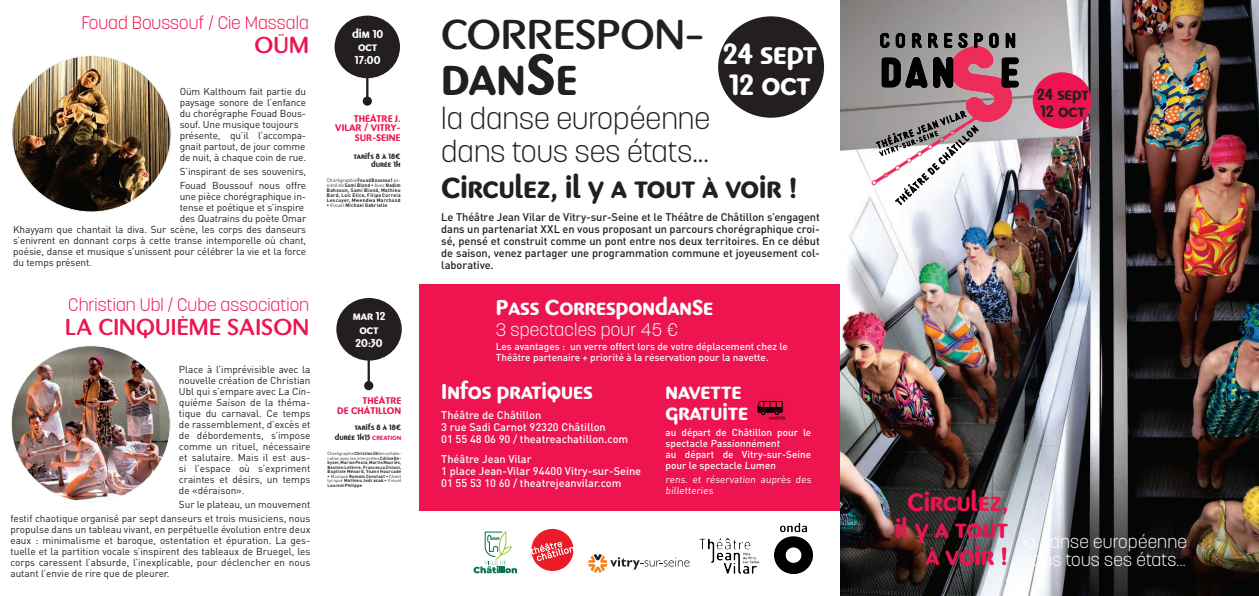
<style>
.page{position:relative;width:1259px;height:596px;background:#fff}
.page>*{position:absolute;margin:0;border:0;box-sizing:border-box;transform-origin:0 0}
.t1{font:500 43.5px/45px "Pinot Grigio Modern";color:#231f20}
.t2{font:700 30.6px/30.6px "Pinot Grigio Modern";color:#fff}
.t3{font:300 30px/33px "Korolev Rounded";color:#231f20}
.t4{font:700 30px "Pinot Grigio Modern";color:#231f20}
.t5{font:700 26px/27px "Pinot Grigio Modern";color:#ed144f;text-align:right}
.t6{font:500 24px "Pinot Grigio Modern";letter-spacing:.01em;color:#ed144f}
.t7{font:700 22.5px/21px "Pinot Grigio Modern";color:#fff}
.t8{font:300 18px/18px "Korolev Rounded";letter-spacing:.01em;color:#fff}
.t9{font:300 18px "Korolev Rounded";color:#ed144f}
.t10{font:700 17px/17px "Pinot Grigio Modern";color:#231f20}
.t11{font:700 12px/13px "Pinot Grigio Modern";color:#fff}
.t12{font:500 11px/12px "DIN";letter-spacing:-.01em;color:#231f20;text-align:justify}
.t13{font:500 11px/12px "DIN";color:#fff}
.t14{font:10px/11px "DIN";letter-spacing:-.01em;color:#231f20}
.t15{font:500 10px/11px "DIN";color:#fff}
.t16{font:700 10px/9px "Pinot Grigio Modern";color:#ed144f;text-align:right}
.t17{font:10px/11px "DIN";color:#fff}
.t18{font:700 8px/8px "Pinot Grigio Modern";letter-spacing:.01em;color:#231f20;text-align:right}
.t19{font:700 5px/5px "DIN";letter-spacing:.065em;color:#231f20;text-align:justify;scale:.9 1}
.t20{font:700 5px "DIN";letter-spacing:.065em;color:#231f20;scale:.95 1}
.t21{font:700 4.5px/4.5px "DIN";letter-spacing:.055em;color:#231f20;text-align:justify;scale:.91 1}
.t22{font:700 4.5px/4.5px "DIN";letter-spacing:.055em;color:#231f20;text-align:justify;scale:.96 1}
.s1{font-weight:400}
.s2{font-size:6.3px;color:#ed144f}
.s3{font-weight:700}
.s4{font-weight:700;font-size:60px}
.s5{font-family:"Pinot Grigio Modern"}
</style>
<div class="page">
<div style="left:420px;top:284px;width:425px;height:226px;background:#ed144f"></div>
<img style="left:841px;top:0;width:418px;height:595px">
<img style="left:855px;top:9px;width:163px;height:202px">
<div style="left:1032px;top:72px;width:59px;height:57px;background:#ed144f;border-radius:50%"></div>
<hr style="left:366px;top:43px;width:2px;height:58px;background:#231f20">
<div style="left:363px;top:96px;width:9px;height:10px;background:#231f20;border-radius:50%"></div>
<img style="left:12px;top:57px;width:159px;height:155px">
<div style="left:334px;top:16px;width:66px;height:62px;background:#231f20;border-radius:50%"></div>
<hr style="left:367px;top:325px;width:3px;height:60px;background:#231f20">
<div style="left:364px;top:381px;width:9px;height:9px;background:#231f20;border-radius:50%"></div>
<div style="left:336px;top:298px;width:66px;height:62px;background:#231f20;border-radius:50%"></div>
<img style="left:11px;top:347px;width:159px;height:155px">
<div style="left:718px;top:16px;width:106px;height:102px;background:#231f20;border-radius:50%"></div>
<img style="left:699px;top:538px;width:59px;height:35px">
<svg style="left:531px;top:528px;width:42px;height:43px"></svg>
<svg style="left:588px;top:554px;width:101px;height:18px"></svg>
<svg style="left:473px;top:531px;width:44px;height:42px"></svg>
<img style="left:757px;top:401px;width:29px;height:18px">
<img style="left:775px;top:523px;width:37px;height:50px">
<h3 class="t9" style="left:81px;top:11px;width:229px">Fouad Boussouf / Cie Massala</h3>
<h3 class="t6" style="left:254px;top:33px;width:56px">OÜM</h3>
<p class="t14" style="left:180px;top:85px;width:128px">Oüm Kalthoum fait partie du paysage sonore de l’enfance du chorégraphe Fouad Bous&shy;souf. Une musique toujours présente, qu’il l’accompa&shy;gnait partout, de jour comme de nuit, à chaque coin de rue.</p>
<p class="t14" style="left:180px;top:164px;width:128px;line-height:14px">S’inspirant de ses souvenirs,<br>Fouad Boussouf nous offre</p>
<p class="t14" style="left:180px;top:190px;width:128px">une pièce chorégraphique in-</p>
<p class="t14" style="left:180px;top:201px;width:126px">tense et poétique et s’inspire</p>
<p class="t14" style="left:180px;top:212px;width:128px">des Quatrains du poète Omar</p>
<p class="t14" style="left:13px;top:223px;width:294px">Khayyam que chantait la diva. Sur scène, les corps des danseurs</p>
<p class="t14" style="left:13px;top:234px;width:294px">s’enivrent en donnant corps à cette transe intemporelle où chant,</p>
<p class="t14" style="left:13px;top:245px;width:294px">poésie, danse et musique s’unissent pour célébrer la vie et la force</p>
<p class="t14" style="left:13px;top:256px;width:80px">du temps présent.</p>
<h3 class="t9" style="left:68px;top:293px;width:242px">Christian Ubl / Cube association</h3>
<h3 class="t6" style="left:65px;top:315px;width:245px">LA CINQUIÈME SAISON</h3>
<p class="t14" style="left:179px;top:363px;width:134px;text-align:justify">Place à l’imprévisible avec la nouvelle création de Christian Ubl qui s’empare avec La Cin&shy;quième Saison de la théma&shy;tique du carnaval. Ce temps de rassemblement, d’excès et de débordements, s’impose comme un rituel, nécessaire et salutaire. Mais il est aus&shy;si l’espace où s’expriment craintes et désirs, un temps de «déraison».</p>
<p class="t14" style="left:10px;top:497px;width:301px;line-height:14px;text-align:right">Sur le plateau, un mouvement<br>festif chaotique organisé par sept danseurs et trois musiciens, nous</p>
<p class="t14" style="left:10px;top:523px;width:301px;text-align:justify">propulse dans un tableau vivant, en perpétuelle évolution entre deux eaux : minimalisme et baroque, ostentation et épuration. La ges&shy;tuelle et la partition vocale s’inspirent des tableaux de Bruegel, les corps caressent l’absurde, l’inexplicable, pour déclencher en nous autant l’envie de rire que de pleurer.</p>
<p class="t11" style="left:352px;top:28px;width:33px">dim 10 oct<br>17:00</p>
<p class="t16" style="left:335px;top:114px;width:67px">THÉÂTRE J.<br>VILAR / VITRY-</p>
<p class="t16" style="left:355px;top:133px;width:47px">SUR-SEINE</p>
<p class="t18" style="left:354px;top:152px;width:48px">tarifs 8 à 18€ durée 1h</p>
<p class="t19" style="left:327px;top:177px;width:83px"><span class="s1">Chorégraphie</span> Fouad Boussouf <span class="s1">as&shy;sisté de</span> Sami Blond • <span class="s1">Avec</span> Nadim Bahsoun, Sami Blond, Mathieu Bord, Loïc Elice, Filipa Correia Lescuyer, Mwendwa Marchand</p>
<p class="t20" style="left:327px;top:202px;width:65px">• <span class="s1">Visuel</span> Michael Gabrielle</p>
<p class="t11" style="left:353px;top:310px;width:34px;text-align:center">mar 12 oct<br>20:30</p>
<p class="t16" style="left:337px;top:395px;width:65px;line-height:10px">THÉÂTRE<br>DE CHÂTILLON</p>
<p class="t18" style="left:335px;top:422px;width:68px;line-height:10px">tarifs 8 à 18€ durée 1h15 <span class="s2">CRÉATION</span></p>
<p class="t21" style="left:327px;top:450px;width:82px"><span class="s1">Chorégraphie</span> Christian Ubl <span class="s1">en collabo&shy;ration avec les interprètes</span> Céline De&shy;byser, Marion Peuta, Martin Mauriès, Bastien Lefèvre, Francesca Ziviani, Baptiste Ménard, Yoann Hourcade</p>
<p class="t22" style="left:327px;top:473px;width:78px">• <span class="s1">Musique</span> Romain Constant • <span class="s1">Chant lyrique</span> Mathieu Jedrazak • <span class="s1">Visuel </span>Laurent Philippe</p>
<h1 class="t1" style="left:441px;top:14px;width:265px">CORRESPON-<br><span class="s3">DAN</span><span class="s4">S</span><span class="s3">E</span></h1>
<h3 class="t3" style="left:441px;top:102px;width:270px">la danse européenne dans tous ses états<span class="s5">...</span></h3>
<h3 class="t4" style="left:441px;top:173px;width:358px">Circulez, il y a tout à voir !</h3>
<p class="t12" style="left:441px;top:211px;width:380px">Le Théâtre Jean Vilar de Vitry-sur-Seine et le Théâtre de Châtillon s’engagent dans un partenariat XXL en vous proposant un parcours chorégraphique croi&shy;sé, pensé et construit comme un pont entre nos deux territoires. En ce début de saison, venez partager une programmation commune et joyeusement col&shy;laborative.</p>
<h2 class="t2" style="left:723px;top:39px;width:95px">24 sept<br>12 oct</h2>
<h3 class="t7" style="left:496px;top:297px;width:219px">Pass CorrespondanSe</h3>
<h3 class="t8" style="left:496px;top:321px;width:184px">3 spectacles pour 45 €</h3>
<p class="t15" style="left:496px;top:341px;width:293px">Les avantages : un verre offert lors de votre déplacement chez le<br>Théâtre partenaire + priorité à la réservation pour la navette.</p>
<h3 class="t7" style="left:441px;top:381px;width:153px">Infos pratiques</h3>
<p class="t13" style="left:441px;top:408px;width:188px">Théâtre de Châtillon<br>3 rue Sadi Carnot 92320 Châtillon<br>01 55 48 06 90 / theatreachatillon.com</p>
<p class="t13" style="left:441px;top:452px;width:201px">Théâtre Jean Vilar<br>1 place Jean-Vilar 94400 Vitry-sur-Seine<br>01 55 53 10 60 / theatrejeanvilar.com</p>
<h3 class="t7" style="left:665px;top:381px;width:84px">navette gratuite</h3>
<p class="t15" style="left:665px;top:426px;width:147px">au départ de Châtillon pour le spectacle Passionnément<br>au départ de Vitry-sur-Seine pour le spectacle Lumen</p>
<p class="t17" style="left:665px;top:474px;width:148px">rens. et réservation auprès des billetteries</p>
<h3 class="t10" style="left:1036px;top:86px;width:54px">24 sept<br>12 oct</h3>
<h3 class="t5" style="left:895px;top:488px;width:114px">Circulez, il y a tout à voir !</h3>
<h3 class="t8" style="left:1022px;top:532px;width:166px">la danse européenne dans tous ses états...</h3>
</div>
